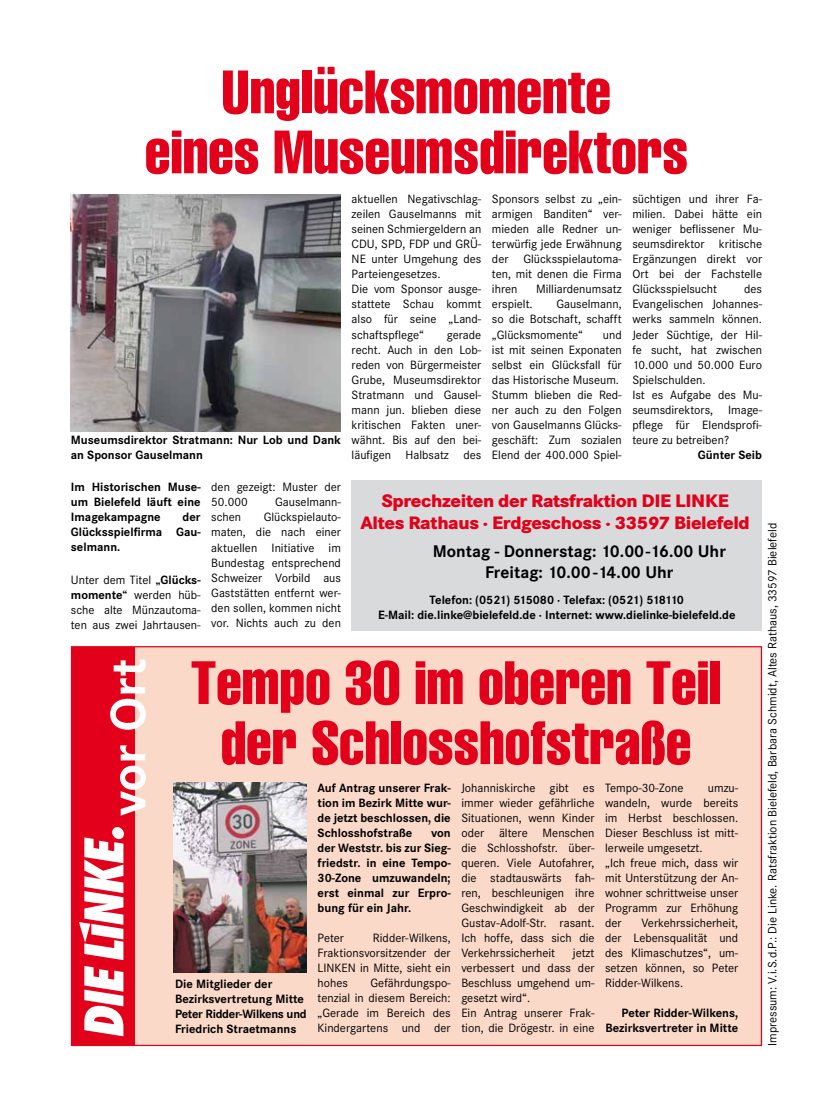
<style>
.page{position:relative;width:833px;height:1117px;background:#fff}
.page>*{position:absolute;margin:0;border:0;box-sizing:border-box;transform-origin:0 0}
.t1{font:extra-condensed 60px/60px "Helvetica";color:#e2001a;text-align:center}
.t2{font:700 51.5px "Corporate S";color:#fff}
.t3{font:800 18.75px/22.5px "Corporate S";letter-spacing:-.02em;color:#e2001a;text-align:center}
.t4{font:700 17.5px/21px "Corporate S";color:#000;text-align:center}
.t5{font:12.5px/15px "Corporate S";color:#000;text-align:justify}
.t6{font:700 12.5px/15px "Corporate S";color:#000;text-align:justify}
.s1{font-weight:700}
</style>
<div class="page">
<div style="left:71px;top:646px;width:691px;height:399px;background:#fbd9c9;border:1px solid #e2001a"></div>
<div style="left:71px;top:647px;width:64px;height:398px;background:#e2001a"></div>
<img style="left:174px;top:782px;width:132px;height:190px">
<div style="left:351px;top:480px;width:411px;height:150px;background:#d9dadb"></div>
<img style="left:71px;top:194px;width:270px;height:237px">
<svg style="left:84px;top:965px;width:39px;height:71px"></svg>
<svg style="left:79px;top:827px;width:45px;height:132px"></svg>
<h1 class="t1" style="left:145px;top:63px;width:544px">Unglücksmomente<br>eines Museumsdirektors</h1>
<p class="t6" style="left:71px;top:433px;width:272px">Museumsdirektor Stratmann: Nur Lob und Dank an Sponsor Gauselmann</p>
<p class="t5" style="left:351px;top:192px;width:131px;text-align:left">aktuellen Negativschlag&shy;zeilen Gauselmanns mit seinen Schmiergeldern an<br>CDU, SPD, FDP und GRÜ-<br>NE unter Umgehung des<br>Parteiengesetzes.<br>Die vom Sponsor ausge&shy;stattete Schau kommt also für seine „Land&shy;schaftspflege“</p>
<p class="t5" style="left:351px;top:327px;width:131px;text-indent:95px">gerade recht. Auch in den Lob&shy;reden von Bürgermeister Grube, Museumsdirektor Stratmann und Gausel&shy;mann jun. blieben diese kritischen Fakten uner&shy;wähnt. Bis auf den bei&shy;läufigen Halbsatz des</p>
<p class="t5" style="left:492px;top:192px;width:131px">Sponsors selbst zu „ein&shy;armigen Banditen“ ver&shy;mieden alle Redner un&shy;terwürfig jede Erwähnung der Glücksspielautoma&shy;ten, mit denen die Firma ihren</p>
<p class="t5" style="left:536px;top:282px;width:87px">Milliardenumsatz</p>
<p class="t5" style="left:492px;top:297px;width:131px;text-indent:64px">Gauselmann, so die Botschaft, schafft „Glücksmomente“</p>
<p class="t5" style="left:492px;top:297px;width:42px">erspielt.</p>
<p class="t5" style="left:492px;top:327px;width:131px;text-align:left;text-indent:111px">und ist mit seinen Exponaten selbst ein Glücksfall für das Historische Museum.<br>Stumm blieben die Red&shy;ner auch zu den Folgen von Gauselmanns Glücks&shy;geschäft: Zum sozialen<br>Elend der 400.000 Spiel-</p>
<p class="t5" style="left:632px;top:192px;width:131px">süchtigen und ihrer Fa&shy;milien. Dabei hätte ein weniger beflissener Mu&shy;seumsdirektor kritische Ergänzungen direkt vor Ort bei der Fachstelle Glücksspielsucht</p>
<p class="t5" style="left:632px;top:282px;width:131px;text-align:left;text-indent:112px">des<br>Evangelischen Johannes&shy;werks sammeln können.<br>Jeder Süchtige, der Hil&shy;fe sucht, hat zwischen<br>10.000 und 50.000 Euro<br>Spielschulden.<br>Ist es Aufgabe des Mu&shy;seumsdirektors, Image&shy;pflege für Elendsprofi&shy;teure zu betreiben?</p>
<p class="t6" style="left:698px;top:447px;width:66px">Günter Seib</p>
<p class="t6" style="left:71px;top:479px;width:131px">Im Historischen Muse&shy;um Bielefeld läuft eine Imagekampagne</p>
<p class="t6" style="left:71px;top:509px;width:131px;text-indent:112px">der Glücksspielfirma Gau&shy;selmann.</p>
<p class="t5" style="left:71px;top:572px;width:131px">Unter dem Titel <span class="s1">„Glücks&shy;momente“</span> werden hüb&shy;sche alte Münzautoma&shy;ten aus zwei Jahrtausen-</p>
<p class="t5" style="left:211px;top:480px;width:131px">den gezeigt: Muster der<br>50.000</p>
<p class="t5" style="left:275px;top:495px;width:67px">Gauselmann-</p>
<p class="t5" style="left:211px;top:510px;width:131px;text-indent:52px">Glückspielauto&shy;maten, die nach einer aktuellen Initiative im Bundestag entsprechend Schweizer Vorbild aus Gaststätten entfernt wer&shy;den sollen, kommen nicht vor. Nichts auch zu den</p>
<p class="t5" style="left:211px;top:510px;width:31px">schen</p>
<h3 class="t3" style="left:360px;top:489px;width:391px">Sprechzeiten der Ratsfraktion DIE LINKE<br>Altes Rathaus · Erdgeschoss · 33597 Bielefeld</h3>
<h3 class="t4" style="left:433px;top:541px;width:295px">Montag - Donnerstag: 10.00-16.00 Uhr<br>Freitag: 10.00 -14.00 Uhr</h3>
<p class="t6" style="left:378px;top:592px;width:359px;text-align:center">Telefon: (0521) 515080 · Telefax: (0521) 518110<br>E-Mail: die.linke@bielefeld.de · Internet: www.dielinke-bielefeld.de</p>
<h2 class="t2" style="left:98px;top:816px;width:159px;rotate:-90deg">vor Ort</h2>
<h1 class="t1" style="left:191px;top:654px;width:532px">Tempo 30 im oberen Teil der Schlosshofstraße</h1>
<p class="t6" style="left:317px;top:780px;width:135px">Auf Antrag unserer Frak&shy;tion im Bezirk Mitte wur&shy;de jetzt beschlossen, die Schlosshofstraße</p>
<p class="t5" style="left:461px;top:780px;width:135px">Johanniskirche gibt es immer wieder gefährliche Situationen, wenn Kinder oder ältere Menschen die Schlosshofstr. über&shy;queren. Viele Autofahrer, die stadtauswärts fah&shy;ren, beschleunigen ihre Geschwindigkeit ab der Gustav-Adolf-Str. rasant.<br>Ich hoffe, dass sich die Verkehrssicherheit</p>
<p class="t5" style="left:605px;top:780px;width:80px">Tempo-30-Zone</p>
<p class="t5" style="left:605px;top:780px;width:135px;text-align:left;text-indent:103px">umzu&shy;wandeln, wurde bereits im Herbst beschlossen.<br>Dieser Beschluss ist mitt&shy;lerweile umgesetzt.<br>„Ich freue mich, dass wir mit Unterstützung der An&shy;wohner schrittweise unser<br>Programm zur Erhöhung der</p>
<p class="t6" style="left:317px;top:825px;width:135px;text-indent:114px">von der Weststr. bis zur Sieg&shy;friedstr. in eine Tempo-30-Zone umzuwandeln; erst einmal zur Erpro&shy;bung für ein Jahr.</p>
<p class="t5" style="left:317px;top:930px;width:28px">Peter</p>
<p class="t5" style="left:605px;top:915px;width:135px;text-indent:36px">Verkehrssicherheit, der Lebensqualität und des Klimaschutzes“, um&shy;setzen können, so Peter Ridder-Wilkens.</p>
<p class="t6" style="left:605px;top:1005px;width:134px;text-align:right">Peter Ridder-Wilkens,<br>Bezirksvertreter in Mitte</p>
<p class="t5" style="left:317px;top:930px;width:135px;text-indent:55px">Ridder-Wilkens, Fraktionsvorsitzender der LINKEN in Mitte, sieht ein hohes</p>
<p class="t5" style="left:461px;top:945px;width:135px;text-align:left;text-indent:111px">jetzt verbessert und dass der<br>Beschluss umgehend um&shy;gesetzt wird“.<br>Ein Antrag unserer Frak&shy;tion, die Drögestr. in eine</p>
<p class="t5" style="left:317px;top:975px;width:135px;text-indent:53px">Gefährdungspo&shy;tenzial in diesem Bereich: „Gerade im Bereich des Kindergartens und der</p>
<p class="t6" style="left:175px;top:976px;width:133px;text-align:left">Die Mitglieder der<br>Bezirksvertretung Mitte<br>Peter Ridder-Wilkens und<br>Friedrich Straetmanns</p>
<p class="t5" style="left:765px;top:1045px;width:524px;rotate:-90deg">Impressum: V.i.S.d.P.: Die Linke. Ratsfraktion Bielefeld, Barbara Schmidt, Altes Rathaus, 33597 Bielefeld</p>
</div>
